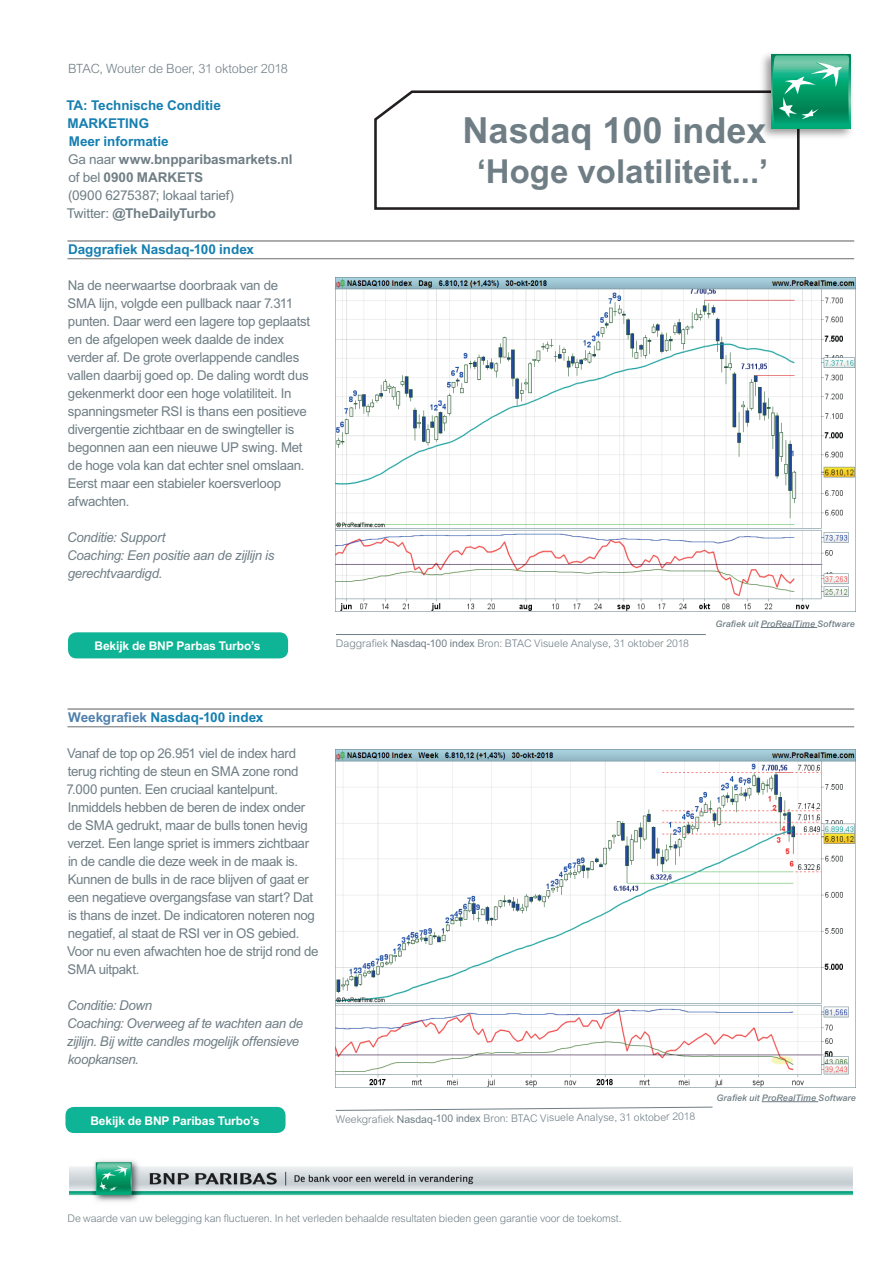
<style>
.page{position:relative;width:893px;height:1263px;background:#fff}
.page>*{position:absolute;margin:0;border:0;box-sizing:border-box;transform-origin:0 0}
.t1{font:700 36px "Arial MT Std";color:#6f7e85}
.t2{font:700 33px "Arial MT Std";color:#6f7e85}
.t3{font:13.5px/18px "Arial MT Std";letter-spacing:-.025em;color:#6f7e85}
.t4{font:italic 13.5px/18px "Arial MT Std";letter-spacing:-.02em;color:#6f7e85}
.t5{font:700 13.5px/18px "Arial MT Std";letter-spacing:-.005em;color:#6f7e85}
.t6{font:700 13.5px/18px "Arial MT Std";letter-spacing:-.005em;color:#167fb1}
.t7{font:300 12.75px "Arial MT Std";letter-spacing:-.01em;color:#6f7e85}
.t8{font:700 12px "Arial MT Std";letter-spacing:-.01em;color:#fff}
.t9{font:300 10.5px "Arial MT Std";letter-spacing:-.01em;color:#6f7e85}
.t10{font:italic 500 9px "Arial MT Std";letter-spacing:.01em;color:#6f7e85}
.s1{color:#167fb1}
.s2{font-weight:400}
.s3{color:#5081ae}
</style>
<div class="page">
<hr style="left:68px;top:240px;width:786px;height:2px;background:#6c6d70">
<hr style="left:68px;top:258px;width:786px;height:1px;background:#6c6d70">
<hr style="left:68px;top:708px;width:786px;height:2px;background:#6c6d70">
<hr style="left:68px;top:726px;width:786px;height:1px;background:#6c6d70">
<img style="left:336px;top:278px;width:519px;height:333px">
<img style="left:336px;top:749px;width:519px;height:338px">
<hr style="left:336px;top:634px;width:370px;height:1px;background:#6f7e85">
<svg style="left:335px;top:1107px;width:378px;height:4px"></svg>
<div style="left:68px;top:632px;width:220px;height:26px;background:#0eb495;border-radius:9px"></div>
<div style="left:65px;top:1107px;width:221px;height:26px;background:#0eb495;border-radius:9px"></div>
<img style="left:70px;top:1160px;width:783px;height:42px">
<svg style="left:374px;top:90px;width:426px;height:120px"></svg>
<img style="left:756px;top:54px;width:96px;height:88px">
<svg style="left:771px;top:54px;width:80px;height:74px"></svg>
<svg style="left:772px;top:55px;width:77px;height:71px"></svg>
<hr style="left:761px;top:627px;width:56px;height:1px;background:#6f7e85">
<hr style="left:762px;top:1101px;width:56px;height:1px;background:#6f7e85">
<p class="t7" style="left:68px;top:62px;width:221px">BTAC, Wouter de Boer, 31 oktober 2018</p>
<p class="t6" style="left:66px;top:96px;width:156px">TA: Technische Conditie<br>MARKETING</p>
<p class="t5" style="left:67px;top:132px;width:227px"><span class="s1">Meer informatie<br></span><span class="s2">Ga naar</span> www.bnpparibasmarkets.nl <span class="s2">of bel</span> 0900 MARKETS<br><span class="s2">(0900 6275387; lokaal tarief)<br>Twitter:</span> @TheDailyTurbo</p>
<p class="t6" style="left:68px;top:240px;width:187px">Daggrafiek Nasdaq-100 index</p>
<p class="t3" style="left:67px;top:276px;width:244px">Na de neerwaartse doorbraak van de<br>SMA lijn, volgde een pullback naar 7.311 punten. Daar werd een lagere top geplaatst en de afgelopen week daalde de index verder af. De grote overlappende candles vallen daarbij goed op. De daling wordt dus gekenmerkt door een hoge volatiliteit. In spanningsmeter RSI is thans een positieve divergentie zichtbaar en de swingteller is begonnen aan een nieuwe UP swing. Met de hoge vola kan dat echter snel omslaan.<br>Eerst maar een stabieler koersverloop afwachten.</p>
<p class="t4" style="left:67px;top:528px;width:209px">Conditie: Support<br>Coaching: Een positie aan de zijlijn is gerechtvaardigd.</p>
<p class="t8" style="left:95px;top:639px;width:168px">Bekijk de BNP Parbas Turbo’s</p>
<h1 class="t1" style="left:462px;top:109px;width:306px">Nasdaq 100 index</h1>
<h2 class="t2" style="left:477px;top:152px;width:293px">‘Hoge volatiliteit...’</h2>
<p class="t9" style="left:336px;top:638px;width:355px">Daggrafiek <span class="s2">Nasdaq-100 index</span> Bron: BTAC Visuele Analyse, 31 oktober 2018</p>
<p class="t10" style="left:715px;top:618px;width:141px">Grafiek uit ProRealTime Software</p>
<p class="t6" style="left:68px;top:708px;width:197px"><span class="s3">Weekgrafiek</span> Nasdaq-100 index</p>
<p class="t3" style="left:66px;top:744px;width:253px">Vanaf de top op 26.951 viel de index hard terug richting de steun en SMA zone rond 7.000 punten. Een cruciaal kantelpunt.<br>Inmiddels hebben de beren de index onder de SMA gedrukt, maar de bulls tonen hevig verzet. Een lange spriet is immers zichtbaar in de candle die deze week in de maak is.<br>Kunnen de bulls in de race blijven of gaat er een negatieve overgangsfase van start? Dat is thans de inzet. De indicatoren noteren nog negatief, al staat de RSI ver in OS gebied.<br>Voor nu even afwachten hoe de strijd rond de SMA uitpakt.</p>
<p class="t4" style="left:67px;top:996px;width:238px">Conditie: Down<br>Coaching: Overweeg af te wachten aan de zijlijn. Bij witte candles mogelijk offensieve koopkansen.</p>
<p class="t8" style="left:90px;top:1113px;width:171px">Bekijk de BNP Paribas Turbo’s</p>
<p class="t9" style="left:336px;top:1115px;width:361px;rotate:-1deg">Weekgrafi ek <span class="s2">Nasdaq-100 index</span> Bron: BTAC Visuele Analyse, 31 oktober 2018</p>
<p class="t10" style="left:716px;top:1092px;width:141px">Grafiek uit ProRealTime Software</p>
<p class="t9" style="left:68px;top:1212px;width:556px">De waarde van uw belegging kan fluctueren. In het verleden behaalde resultaten bieden geen garantie voor de toekomst.</p>
</div>
